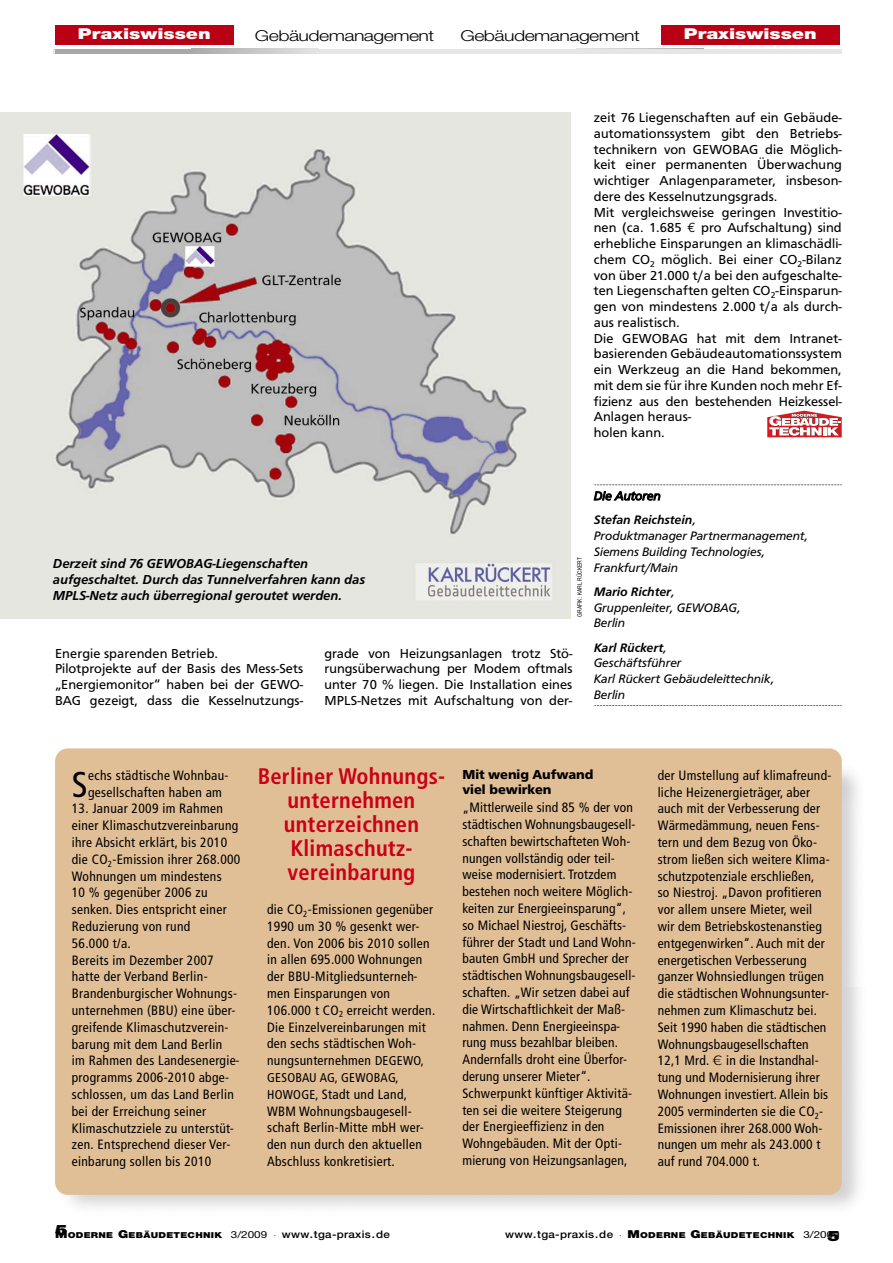
<style>
.page{position:relative;width:893px;height:1263px;background:#fff}
.page>*{position:absolute;margin:0;border:0;box-sizing:border-box;transform-origin:0 0}
.t1{font:condensed 35.85px "Frutiger";color:#000}
.t2{font:700 condensed 22.5px/24px "Frutiger";letter-spacing:.01em;color:#ca0016;text-align:center}
.t3{font:300 15px "Helvetica Neue";letter-spacing:-.03em;color:#000;scale:1.3 1}
.t4{font:900 15px "Helvetica Neue";color:#fff;scale:1.3 1}
.t5{font:900 14.25px "Helvetica Neue";color:#000;scale:1.3 1}
.t6{font:condensed 13.5px/16.8px "Frutiger";letter-spacing:.02em;color:#000}
.t7{font:13.5px/15.8px "Frutus T";letter-spacing:.01em;color:#000}
.t8{font:italic 500 13.5px/15.8px "Frutus T";color:#000}
.t9{font:700 13.5px/15.3px "Frutus T";color:#000}
.t10{font:italic 12.75px/15.8px "Frutus T";color:#000}
.t11{font:italic 500 12.75px/24.3px "Frutus T";color:#000}
.t12{font:condensed 12.75px "Frutiger";letter-spacing:.025em;color:#000}
.t13{font:900 8.25px "Helvetica Neue";letter-spacing:.025em;color:#000;scale:1.2 1}
.t14{font:condensed 6px "Helvetica";letter-spacing:.01em;color:#000}
.s1{font-family:"Euro Mono"}
.s2{font-weight:400}
.s3{font-weight:500}
.s4{font-size:12.75px}
.s5{font-weight:500;font-size:10.5px}
.s6{font-weight:400;font-size:7.5px}
.s7{font-size:10.95px}
.s8{font-weight:400;font-size:9.75px}
</style>
<div class="page">
<div style="left:661px;top:26px;width:179px;height:19px;background:#ba0014"></div>
<hr style="left:55px;top:49px;width:787px;height:4px;background:#e6e6e6">
<svg style="left:191px;top:49px;width:109px;height:4px"></svg>
<hr style="left:55px;top:49px;width:136px;height:4px;background:#a8a8a8">
<div style="left:55px;top:26px;width:179px;height:19px;background:#ba0014"></div>
<svg style="left:594px;top:484px;width:248px;height:1px"></svg>
<svg style="left:594px;top:705px;width:248px;height:1px"></svg>
<svg style="left:767px;top:411px;width:75px;height:26px"></svg>
<img style="left:0;top:113px;width:570px;height:506px">
<div style="left:55px;top:748px;width:787px;height:447px;background:#e1bf96;border-radius:13px"></div>
<p class="t4" style="left:78px;top:29px;width:104px">Praxiswissen</p>
<p class="t3" style="left:255px;top:30px;width:139px">Gebäudemanagement</p>
<p class="t3" style="left:460px;top:30px;width:139px">Gebäudemanagement</p>
<p class="t4" style="left:684px;top:29px;width:104px">Praxiswissen</p>
<p class="t7" style="left:594px;top:111px;width:250px">zeit 76 Liegenschaften auf ein Gebäude&shy;automationssystem gibt den Betriebs&shy;technikern von GEWOBAG die Möglich&shy;keit einer permanenten Überwachung wichtiger Anlagenparameter, insbeson&shy;dere des Kesselnutzungsgrads.<br>Mit vergleichsweise geringen Investitio&shy;nen (ca. 1.685 <span class="s1">€</span> pro Aufschaltung) sind erhebliche Einsparungen an klimaschädli&shy;chem CO<sub>2</sub> möglich. Bei einer CO<sub>2</sub>-Bilanz von über 21.000 t/a bei den aufgeschalte&shy;ten Liegenschaften gelten CO<sub>2</sub>-Einsparun&shy;gen von mindestens 2.000 t/a als durch&shy;aus realistisch.<br>Die GEWOBAG hat mit dem Intranet&shy;basierenden Gebäudeautomationssystem ein Werkzeug an die Hand bekommen, mit dem sie für ihre Kunden noch mehr Ef&shy;fizienz aus den bestehenden Heizkessel-Anlagen heraus-<br>holen kann.</p>
<p class="t8" style="left:53px;top:557px;width:314px">Derzeit sind 76 GEWOBAG-Liegenschaften aufgeschaltet. Durch das Tunnelverfahren kann das<br>MPLS-Netz auch überregional geroutet werden.</p>
<p class="t14" style="left:577px;top:617px;width:61px;rotate:-90deg">GRAFIK: KARL RÜCKERT</p>
<p class="t7" style="left:55px;top:646px;width:250px">Energie sparenden Betrieb.<br>Pilotprojekte auf der Basis des Mess-Sets „Energiemonitor“ haben bei der GEWO-BAG gezeigt, dass die Kesselnutzungs-</p>
<p class="t7" style="left:324px;top:646px;width:250px;text-align:justify">grade von Heizungsanlagen trotz Stö&shy;rungsüberwachung per Modem oftmals unter 70 % liegen. Die Installation eines MPLS-Netzes mit Aufschaltung von der-</p>
<p class="t11" style="left:594px;top:485px;width:104px"><span class="s2">Die Autoren<br></span>Stefan Reichstein<span class="s2">,</span></p>
<p class="t10" style="left:594px;top:529px;width:216px">Produktmanager Partnermanagement,<br>Siemens Building Technologies,<br>Frankfurt/Main</p>
<p class="t10" style="left:594px;top:585px;width:149px"><span class="s3">Mario Richter</span>,<br>Gruppenleiter, GEWOBAG,<br>Berlin</p>
<p class="t10" style="left:594px;top:641px;width:182px"><span class="s3">Karl Rückert</span>,<br>Geschäftsführer<br>Karl Rückert Gebäudeleittechnik,<br>Berlin</p>
<h1 class="t1" style="left:72px;top:770px;width:17px">S</h1>
<p class="t6" style="left:88px;top:768px;width:142px">echs städtische Wohnbau&shy;gesellschaften haben am</p>
<p class="t6" style="left:72px;top:801px;width:170px">13. Januar 2009 im Rahmen einer Klimaschutzvereinbarung ihre Absicht erklärt, bis 2010 die CO<sub>2</sub>-Emission ihrer 268.000<br>Wohnungen um mindestens<br>10 % gegenüber 2006 zu senken. Dies entspricht einer<br>Reduzierung von rund<br>56.000 t/a.<br>Bereits im Dezember 2007 hatte der Verband Berlin-<br>Brandenburgischer Wohnungs&shy;unternehmen (BBU) eine über&shy;greifende Klimaschutzverein&shy;barung mit dem Land Berlin<br>im Rahmen des Landesenergie&shy;programms 2006-2010 abge&shy;schlossen, um das Land Berlin bei der Erreichung seiner<br>Klimaschutzziele zu unterstüt&shy;zen. Entsprechend dieser Ver&shy;einbarung sollen bis 2010</p>
<h2 class="t2" style="left:258px;top:766px;width:189px">Berliner Wohnungs&shy;unternehmen unterzeichnen<br>Klimaschutz&shy;vereinbarung</h2>
<p class="t6" style="left:267px;top:902px;width:170px">die CO<sub>2</sub>-Emissionen gegenüber<br>1990 um 30 % gesenkt wer&shy;den. Von 2006 bis 2010 sollen in allen 695.000 Wohnungen der BBU-Mitgliedsunterneh&shy;men Einsparungen von<br>106.000 t CO<sub>2</sub> erreicht werden.<br>Die Einzelvereinbarungen mit den sechs städtischen Woh&shy;nungsunternehmen <span class="s4">DEGEWO,</span></p>
<p class="t12" style="left:267px;top:1072px;width:133px">GESOBAU AG, GEWOBAG,</p>
<p class="t6" style="left:267px;top:1087px;width:158px"><span class="s4">HOWOGE,</span> Stadt und Land,<br>WBM Wohnungsbaugesell&shy;schaft Berlin-Mitte mbH wer&shy;den nun durch den aktuellen<br>Abschluss konkretisiert.</p>
<p class="t9" style="left:462px;top:768px;width:133px">Mit wenig Aufwand viel bewirken</p>
<p class="t6" style="left:462px;top:800px;width:175px">„Mittlerweile sind 85 % der von städtischen Wohnungsbaugesell&shy;schaften bewirtschafteten Woh&shy;nungen vollständig oder teil&shy;weise modernisiert. Trotzdem bestehen noch weitere Möglich&shy;keiten zur Energieeinsparung“, so Michael Niestroj, Geschäfts&shy;führer der Stadt und Land Wohn&shy;bauten GmbH und Sprecher der städtischen Wohnungsbaugesell&shy;schaften. „Wir setzen dabei auf die Wirtschaftlichkeit der Maß&shy;nahmen. Denn Energieeinspa&shy;rung muss bezahlbar bleiben.<br>Andernfalls droht eine Überfor&shy;derung unserer Mieter“.<br>Schwerpunkt künftiger Aktivitä&shy;ten sei die weitere Steigerung der Energieeffizienz in den<br>Wohngebäuden. Mit der Opti&shy;mierung von Heizungsanlagen,</p>
<p class="t6" style="left:658px;top:768px;width:175px">der Umstellung auf klimafreund&shy;liche Heizenergieträger, aber auch mit der Verbesserung der<br>Wärmedämmung, neuen Fens&shy;tern und dem Bezug von Öko&shy;strom ließen sich weitere Klima&shy;schutzpotenziale erschließen,<br>so Niestroj. „Davon profitieren vor allem unsere Mieter, weil wir dem Betriebskostenanstieg entgegenwirken“. Auch mit der energetischen Verbesserung ganzer Wohnsiedlungen trügen die städtischen Wohnungsunter&shy;nehmen zum Klimaschutz bei.<br>Seit 1990 haben die städtischen<br>Wohnungsbaugesellschaften<br>12,1 Mrd. in die Instandhal&shy;tung und Modernisierung ihrer<br>Wohnungen investiert. Allein bis<br>2005 verminderten sie die CO<sub>2</sub>-<br>Emissionen ihrer 268.000 Woh&shy;nungen um mehr als 243.000 t auf rund 704.000 t.</p>
<p class="t5" style="left:55px;top:1225px;width:11px">5</p>
<p class="t13" style="left:505px;top:1232px;width:280px"><span class="s5">www.tga-praxis.de</span> <span class="s6">·</span> <span class="s7">M</span>ODERNE <span class="s7">G</span>EBÄUDETECHNIK <span class="s8">3/2009</span></p>
<p class="t13" style="left:55px;top:1232px;width:280px"><span class="s7">M</span>ODERNE <span class="s7">G</span>EBÄUDETECHNIK <span class="s8">3/2009</span> <span class="s6">·</span> <span class="s5">www.tga-praxis.de</span></p>
<p class="t5" style="left:827px;top:1230px;width:11px">5</p>
</div>
